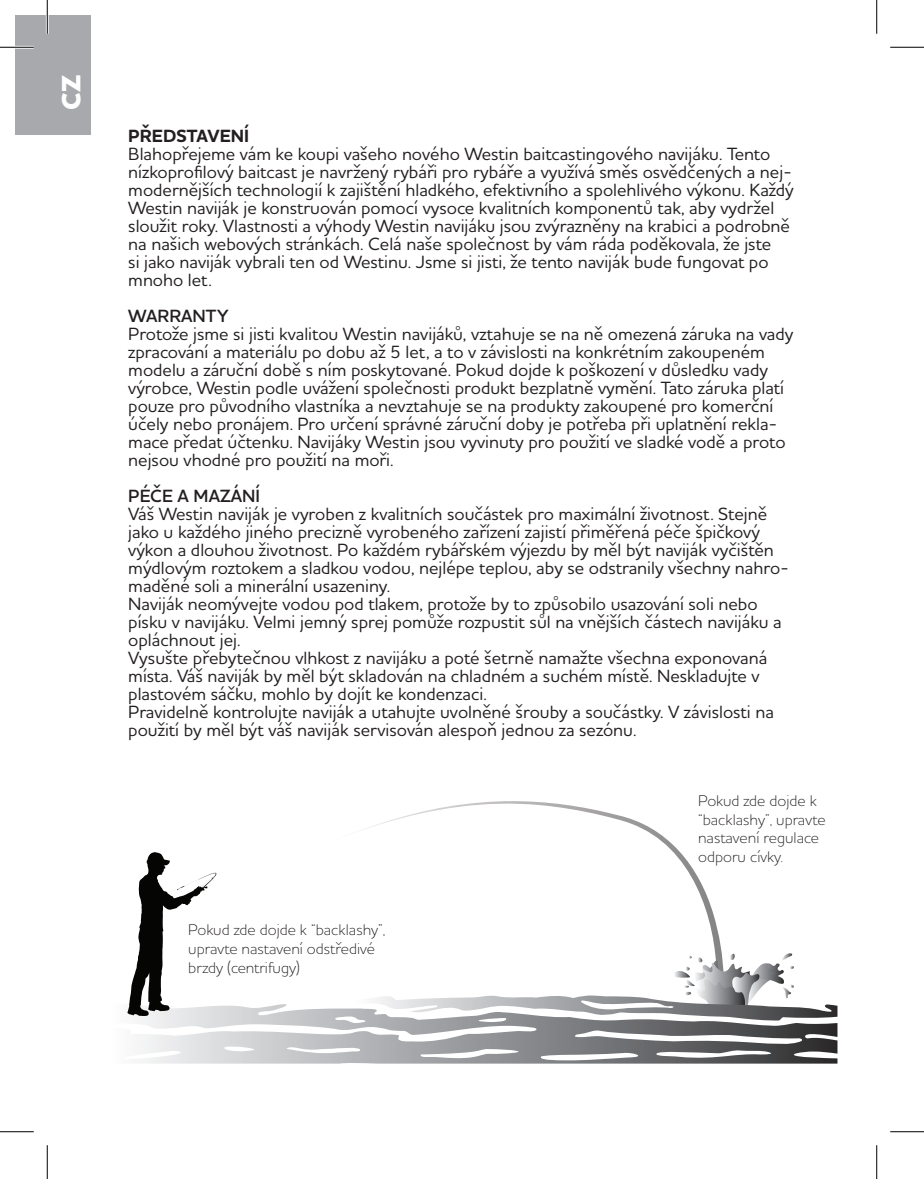
<style>
.page{position:relative;width:924px;height:1179px;background:#fff}
.page>*{position:absolute;margin:0;border:0;box-sizing:border-box;transform-origin:0 0}
.t1{font:800 27px "Houschka Pro";color:#fff}
.t2{font:500 18px/18px "Houschka Pro";color:#231f20}
.t3{font:600 18px "Houschka Pro";color:#231f20}
.t4{font:700 18px "Houschka Pro";color:#231f20}
.t5{font:300 15.75px/18.9px "Houschka Pro";color:#231f20}
</style>
<div class="page">
<svg style="left:363px;top:801px;width:317px;height:51px"></svg>
<svg style="left:140px;top:1020px;width:697px;height:43px"></svg>
<svg style="left:127px;top:852px;width:710px;height:168px"></svg>
<div style="left:15px;top:15px;width:76px;height:120px;background:#a8a9ad"></div>
<hr style="left:0;top:46px;width:34px;height:3px;background:#fff">
<hr style="left:46px;top:0;width:3px;height:34px;background:#fff">
<hr style="left:0;top:47px;width:34px;height:1px;background:#000">
<hr style="left:890px;top:47px;width:34px;height:1px;background:#000">
<hr style="left:0;top:1131px;width:34px;height:1px;background:#000">
<hr style="left:890px;top:1131px;width:34px;height:1px;background:#000">
<hr style="left:47px;top:0;width:1px;height:34px;background:#000">
<hr style="left:47px;top:1145px;width:1px;height:34px;background:#000">
<hr style="left:876px;top:0;width:1px;height:34px;background:#000">
<hr style="left:876px;top:1145px;width:1px;height:34px;background:#000">
<h1 class="t1" style="left:54px;top:110px;width:36px;rotate:-90deg">CZ</h1>
<p class="t4" style="left:128px;top:124px;width:122px">PŘEDSTAVENÍ</p>
<p class="t2" style="left:128px;top:144px;width:667px">Blahopřejeme vám ke koupi vašeho nového Westin baitcastingového navijáku. Tento nízkoprofilový baitcast je navržený rybáři pro rybáře a využívá směs osvědčených a nej&shy;modernějších technologií k zajištění hladkého, efektivního a spolehlivého výkonu. Každý Westin naviják je konstruován pomocí vysoce kvalitních komponentů tak, aby vydržel sloužit roky. Vlastnosti a výhody Westin navijáku jsou zvýrazněny na krabici a podrobně na našich webových stránkách. Celá naše společnost by vám ráda poděkovala, že jste<br>si jako naviják vybrali ten od Westinu. Jsme si jisti, že tento naviják bude fungovat po mnoho let.</p>
<p class="t3" style="left:128px;top:304px;width:102px">WARRANTY</p>
<p class="t2" style="left:128px;top:324px;width:666px">Protože jsme si jisti kvalitou Westin navijáků, vztahuje se na ně omezená záruka na vady zpracování a materiálu po dobu až 5 let, a to v závislosti na konkrétním zakoupeném modelu a záruční době s ním poskytované. Pokud dojde k poškození v důsledku vady výrobce, Westin podle uvážení společnosti produkt bezplatně vymění. Tato záruka platí pouze pro původního vlastníka a nevztahuje se na produkty zakoupené pro komerční účely nebo pronájem. Pro určení správné záruční doby je potřeba při uplatnění rekla&shy;mace předat účtenku. Navijáky Westin jsou vyvinuty pro použití ve sladké vodě a proto nejsou vhodné pro použití na moři.</p>
<p class="t3" style="left:128px;top:484px;width:133px">PÉČE A MAZÁNÍ</p>
<p class="t2" style="left:128px;top:504px;width:662px">Váš Westin naviják je vyroben z kvalitních součástek pro maximální životnost. Stejně jako u každého jiného precizně vyrobeného zařízení zajistí přiměřená péče špičkový výkon a dlouhou životnost. Po každém rybářském výjezdu by měl být naviják vyčištěn mýdlovým roztokem a sladkou vodou, nejlépe teplou, aby se odstranily všechny nahro&shy;maděné soli a minerální usazeniny.<br>Naviják neomývejte vodou pod tlakem, protože by to způsobilo usazování soli nebo písku v navijáku. Velmi jemný sprej pomůže rozpustit sůl na vnějších částech navijáku a opláchnout jej.<br>Vysušte přebytečnou vlhkost z navijáku a poté šetrně namažte všechna exponovaná místa. Váš naviják by měl být skladován na chladném a suchém místě. Neskladujte v plastovém sáčku, mohlo by dojít ke kondenzaci.<br>Pravidelně kontrolujte naviják a utahujte uvolněné šrouby a součástky. V závislosti na použití by měl být váš naviják servisován alespoň jednou za sezónu.</p>
<p class="t5" style="left:188px;top:919px;width:198px">Pokud zde dojde k “backlashy”, upravte nastavení odstředivé brzdy (centrifugy)</p>
<p class="t5" style="left:698px;top:790px;width:129px">Pokud zde dojde k “backlashy”, upravte nastavení regulace odporu cívky.</p>
</div>
